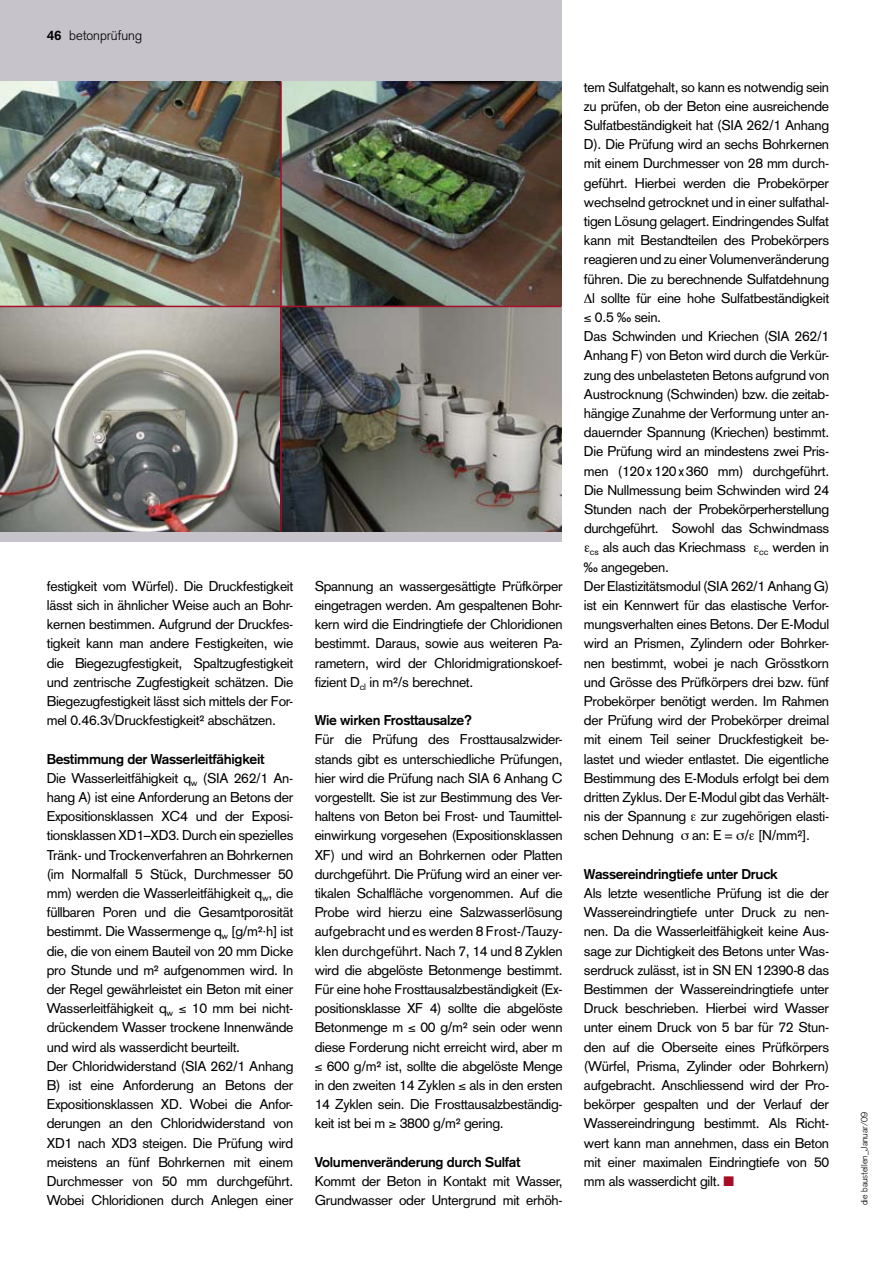
<style>
.page{position:relative;width:893px;height:1263px;background:#fff}
.page>*{position:absolute;margin:0;border:0;box-sizing:border-box;transform-origin:0 0}
.t1{font:13.95px/19.2px "Akzidenz Grotesk";letter-spacing:-.02em;color:#000;text-align:justify}
.t2{font:700 13.95px "Akzidenz Grotesk";letter-spacing:-.02em;color:#000}
.t3{font:300 13.5px "Akzidenz Grotesk";color:#000}
.t4{font:300 9px "Akzidenz Grotesk";color:#000}
.s1{font-weight:700}
.s2{color:#a70d26}
</style>
<div class="page">
<div style="left:0;top:0;width:561px;height:541px;background:#c6c3ca"></div>
<img style="left:0;top:81px;width:561px;height:451px">
<hr style="left:280px;top:81px;width:2px;height:450px;background:#a70d26">
<hr style="left:0;top:306px;width:561px;height:1px;background:#a70d26">
<p class="t3" style="left:47px;top:28px;width:97px"><span class="s1">46</span> betonprüfung</p>
<p class="t1" style="left:47px;top:576px;width:248px">festigkeit vom Würfel). Die Druckfestigkeit lässt sich in ähnlicher Weise auch an Bohr&shy;kernen bestimmen. Aufgrund der Druckfes&shy;tigkeit kann man andere Festigkeiten, wie die Biegezugfestigkeit, Spaltzugfestigkeit und zentrische Zugfestigkeit schätzen. Die Biegezugfestigkeit lässt sich mittels der For&shy;mel 0.46.3√Druckfestigkeit² abschätzen.</p>
<p class="t1" style="left:47px;top:749px;width:248px;text-align:left"><span class="s1">Bestimmung der Wasserleitfähigkeit<br></span>Die Wasserleitfähigkeit q<sub>w</sub> (SIA 262/1 An&shy;hang A) ist eine Anforderung an Betons der Expositionsklassen XC4 und der Exposi&shy;tionsklassen XD1–XD3. Durch ein spezielles Tränk- und Trockenverfahren an Bohrkernen (im Normalfall 5 Stück, Durchmesser 50 mm) werden die Wasserleitfähigkeit q<sub>w</sub>, die füllbaren Poren und die Gesamtporosität bestimmt. Die Wassermenge q<sub>w</sub> [g/m²·h] ist die, die von einem Bauteil von 20 mm Dicke pro Stunde und m² aufgenommen wird. In der Regel gewährleistet ein Beton mit einer Wasserleitfähigkeit q<sub>w</sub> ≤ 10 mm bei nicht&shy;drückendem Wasser trockene Innenwände und wird als wasserdicht beurteilt.<br>Der Chloridwiderstand (SIA 262/1 Anhang B) ist eine Anforderung an Betons der Expositionsklassen XD. Wobei die Anfor&shy;derungen an den Chloridwiderstand von XD1 nach XD3 steigen. Die Prüfung wird meistens an fünf Bohrkernen mit einem Durchmesser von 50 mm durchgeführt.<br>Wobei Chloridionen durch Anlegen einer</p>
<p class="t1" style="left:315px;top:576px;width:250px">Spannung an wassergesättigte Prüfkörper eingetragen werden. Am gespaltenen Bohr&shy;kern wird die Eindringtiefe der Chloridionen bestimmt. Daraus, sowie aus weiteren Pa&shy;rametern, wird der Chloridmigrationskoef&shy;fizient D<sub>cl</sub> in m²/s berechnet.</p>
<p class="t2" style="left:315px;top:712px;width:159px">Wie wirken Frosttausalze?</p>
<p class="t1" style="left:315px;top:730px;width:250px">Für die Prüfung des Frosttausalzwider&shy;stands gibt es unterschiedliche Prüfungen, hier wird die Prüfung nach SIA 6 Anhang C vorgestellt. Sie ist zur Bestimmung des Ver&shy;haltens von Beton bei Frost- und Taumittel&shy;einwirkung vorgesehen (Expositionsklassen XF) und wird an Bohrkernen oder Platten durchgeführt. Die Prüfung wird an einer ver&shy;tikalen Schalfläche vorgenommen. Auf die Probe wird hierzu eine Salzwasserlösung aufgebracht und es werden 8 Frost-/Tauzy&shy;klen durchgeführt. Nach 7, 14 und 8 Zyklen wird die abgelöste Betonmenge bestimmt.<br>Für eine hohe Frosttausalzbeständigkeit (Ex&shy;positionsklasse XF 4) sollte die abgelöste Betonmenge m ≤ 00 g/m² sein oder wenn diese Forderung nicht erreicht wird, aber m ≤ 600 g/m² ist, sollte die abgelöste Menge in den zweiten 14 Zyklen ≤ als in den ersten 14 Zyklen sein. Die Frosttausalzbeständig&shy;keit ist bei m ≥ 3800 g/m² gering.</p>
<p class="t2" style="left:315px;top:1154px;width:207px">Volumenveränderung durch Sulfat</p>
<p class="t1" style="left:315px;top:1171px;width:250px">Kommt der Beton in Kontakt mit Wasser,<br>Grundwasser oder Untergrund mit erhöh-</p>
<p class="t1" style="left:584px;top:77px;width:247px">tem Sulfatgehalt, so kann es notwendig sein</p>
<p class="t1" style="left:584px;top:96px;width:247px">zu prüfen, ob der Beton eine ausreichende</p>
<p class="t1" style="left:584px;top:115px;width:247px">Sulfatbeständigkeit hat (SIA 262/1 Anhang</p>
<p class="t1" style="left:584px;top:135px;width:247px">D). Die Prüfung wird an sechs Bohrkernen</p>
<p class="t1" style="left:584px;top:154px;width:247px">mit einem Durchmesser von 28 mm durch-</p>
<p class="t1" style="left:584px;top:173px;width:247px">geführt. Hierbei werden die Probekörper</p>
<p class="t1" style="left:584px;top:192px;width:247px">wechselnd getrocknet und in einer sulfathal-</p>
<p class="t1" style="left:584px;top:211px;width:247px">tigen Lösung gelagert. Eindringendes Sulfat</p>
<p class="t1" style="left:584px;top:231px;width:247px">kann mit Bestandteilen des Probekörpers</p>
<p class="t1" style="left:584px;top:250px;width:247px">reagieren und zu einer Volumenveränderung</p>
<p class="t1" style="left:584px;top:269px;width:247px">führen. Die zu berechnende Sulfatdehnung</p>
<p class="t1" style="left:584px;top:288px;width:247px">∆l sollte für eine hohe Sulfatbeständigkeit</p>
<p class="t1" style="left:584px;top:307px;width:79px">≤ 0.5 ‰ sein.</p>
<p class="t1" style="left:584px;top:327px;width:247px">Das Schwinden und Kriechen (SIA 262/1</p>
<p class="t1" style="left:584px;top:346px;width:247px">Anhang F) von Beton wird durch die Verkür-</p>
<p class="t1" style="left:584px;top:365px;width:247px">zung des unbelasteten Betons aufgrund von</p>
<p class="t1" style="left:584px;top:384px;width:247px">Austrocknung (Schwinden) bzw. die zeitab-</p>
<p class="t1" style="left:584px;top:403px;width:247px">hängige Zunahme der Verformung unter an-</p>
<p class="t1" style="left:584px;top:423px;width:247px">dauernder Spannung (Kriechen) bestimmt.</p>
<p class="t1" style="left:584px;top:442px;width:247px">Die Prüfung wird an mindestens zwei Pris-</p>
<p class="t1" style="left:584px;top:461px;width:247px">men (120x120x360 mm) durchgeführt.</p>
<p class="t1" style="left:584px;top:480px;width:247px">Die Nullmessung beim Schwinden wird 24</p>
<p class="t1" style="left:584px;top:499px;width:247px">Stunden nach der Probekörperherstellung</p>
<p class="t1" style="left:584px;top:519px;width:247px">durchgeführt. Sowohl das Schwindmass</p>
<p class="t1" style="left:590px;top:538px;width:241px"><sub>cs</sub> als auch das Kriechmass ε <sub>cc</sub> werden in</p>
<p class="t1" style="left:584px;top:557px;width:87px">‰ angegeben.</p>
<p class="t1" style="left:584px;top:576px;width:247px">Der Elastizitätsmodul (SIA 262/1 Anhang G)</p>
<p class="t1" style="left:584px;top:595px;width:247px">ist ein Kennwert für das elastische Verfor-</p>
<p class="t1" style="left:584px;top:615px;width:247px">mungsverhalten eines Betons. Der E-Modul</p>
<p class="t1" style="left:584px;top:634px;width:247px">wird an Prismen, Zylindern oder Bohrker-</p>
<p class="t1" style="left:584px;top:653px;width:247px">nen bestimmt, wobei je nach Grösstkorn</p>
<p class="t1" style="left:584px;top:672px;width:247px">und Grösse des Prüfkörpers drei bzw. fünf</p>
<p class="t1" style="left:584px;top:691px;width:247px">Probekörper benötigt werden. Im Rahmen</p>
<p class="t1" style="left:584px;top:711px;width:247px">der Prüfung wird der Probekörper dreimal</p>
<p class="t1" style="left:584px;top:730px;width:247px">mit einem Teil seiner Druckfestigkeit be-</p>
<p class="t1" style="left:584px;top:749px;width:247px">lastet und wieder entlastet. Die eigentliche</p>
<p class="t1" style="left:584px;top:768px;width:247px">Bestimmung des E-Moduls erfolgt bei dem</p>
<p class="t1" style="left:584px;top:787px;width:247px">dritten Zyklus. Der E-Modul gibt das Verhält-</p>
<p class="t1" style="left:584px;top:807px;width:247px">nis der Spannung zur zugehörigen elasti-</p>
<p class="t1" style="left:584px;top:826px;width:91px">schen Dehnung</p>
<p class="t1" style="left:692px;top:826px;width:119px">an: E = / [N/mm²].</p>
<p class="t2" style="left:584px;top:866px;width:195px">Wassereindringtiefe unter Druck</p>
<p class="t1" style="left:584px;top:883px;width:247px">Als letzte wesentliche Prüfung ist die der Wassereindringtiefe unter Druck zu nen&shy;nen. Da die Wasserleitfähigkeit keine Aus&shy;sage zur Dichtigkeit des Betons unter Was&shy;serdruck zulässt, ist in SN EN 12390-8 das Bestimmen der Wassereindringtiefe unter Druck beschrieben. Hierbei wird Wasser unter einem Druck von 5 bar für 72 Stun&shy;den auf die Oberseite eines Prüfkörpers (Würfel, Prisma, Zylinder oder Bohrkern) aufgebracht. Anschliessend wird der Pro&shy;bekörper gespalten und der Verlauf der Wassereindringung bestimmt. Als Richt&shy;wert kann man annehmen, dass ein Beton mit einer maximalen Eindringtiefe von 50 mm als wasserdicht gilt. <span class="s2">■</span></p>
<p class="t4" style="left:859px;top:1205px;width:95px;rotate:-90deg">die baustellen_Januar/09</p>
</div>
